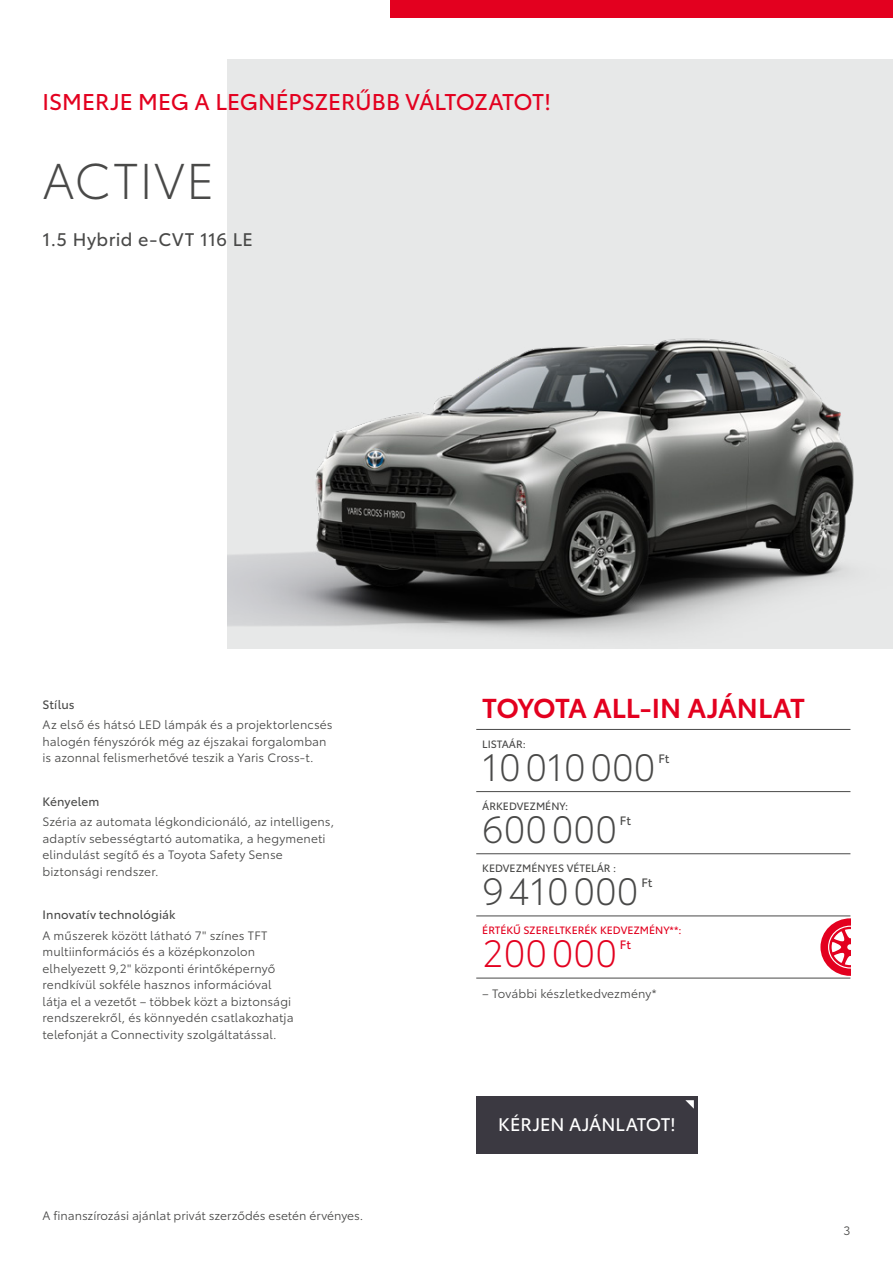
<style>
.page{position:relative;width:893px;height:1263px;background:#fff}
.page>*{position:absolute;margin:0;border:0;box-sizing:border-box;transform-origin:0 0}
.t1{font:300 49.5px "Toyota Type";letter-spacing:.03em;color:#494948}
.t2{font:300 37.5px "Toyota Type";color:#494948}
.t3{font:300 37.5px "Toyota Type";color:#e3001f}
.t4{font:600 27px "Toyota Type";letter-spacing:-.015em;color:#e3001f}
.t5{font:22.5px "Toyota Type";letter-spacing:-.005em;color:#e3001f}
.t6{font:18px "Toyota Type";letter-spacing:.025em;color:#494948}
.t7{font:18px "Toyota Type";color:#fff}
.t8{font:12px/16.5px "Toyota Type";letter-spacing:.005em;color:#494948}
.t9{font:12px "Toyota Type";letter-spacing:.01em;color:#494948}
.t10{font:12px "Toyota Type";color:#e3001f}
.t11{font:10.5px "Toyota Type";color:#494948}
.t12{font:10.5px "Toyota Type";color:#e3001f}
</style>
<div class="page">
<svg style="left:820px;top:918px;width:30px;height:58px"></svg>
<hr style="left:476px;top:729px;width:374px;height:1px;background:#494948">
<hr style="left:476px;top:791px;width:374px;height:1px;background:#494948">
<hr style="left:476px;top:853px;width:374px;height:1px;background:#494948">
<hr style="left:476px;top:916px;width:374px;height:1px;background:#494948">
<hr style="left:476px;top:978px;width:374px;height:1px;background:#494948">
<div style="left:476px;top:1096px;width:222px;height:58px;background:#3b3941"></div>
<svg style="left:685px;top:1100px;width:9px;height:9px"></svg>
<div style="left:390px;top:0;width:503px;height:17px;background:#e3001f"></div>
<div style="left:227px;top:60px;width:666px;height:589px;background:#e7e8e8"></div>
<img style="left:227px;top:338px;width:627px;height:298px">
<h3 class="t5" style="left:43px;top:86px;width:510px">ISMERJE MEG A LEGNÉPSZERŰBB VÁLTOZATOT!</h3>
<h1 class="t1" style="left:43px;top:145px;width:174px">ACTIVE</h1>
<h3 class="t6" style="left:43px;top:226px;width:212px">1.5 Hybrid e‑CVT 116 LE</h3>
<p class="t9" style="left:43px;top:695px;width:34px">Stílus</p>
<p class="t8" style="left:43px;top:716px;width:292px">Az első és hátsó LED lámpák és a projektorlencsés halogén fényszórók még az éjszakai forgalomban is azonnal felismerhetővé teszik a Yaris Cross-t.</p>
<p class="t9" style="left:43px;top:792px;width:58px">Kényelem</p>
<p class="t8" style="left:43px;top:813px;width:293px">Széria az automata légkondicionáló, az intelligens, adaptív sebességtartó automatika, a hegymeneti elindulást segítő és a Toyota Safety Sense biztonsági rendszer.</p>
<p class="t9" style="left:43px;top:905px;width:135px">Innovatív technológiák</p>
<p class="t8" style="left:43px;top:926px;width:253px">A műszerek között látható 7" színes TFT multiinformációs és a középkonzolon elhelyezett 9,2" központi érintőképernyő rendkívül sokféle hasznos információval látja el a vezetőt – többek közt a biztonsági rendszerekről, és könnyedén csatlakozhatja telefonját a Connectivity szolgáltatással.</p>
<p class="t8" style="left:43px;top:1207px;width:322px">A finanszírozási ajánlat privát szerződés esetén érvényes.</p>
<h3 class="t4" style="left:482px;top:688px;width:324px">TOYOTA ALL-IN AJÁNLAT</h3>
<p class="t11" style="left:482px;top:736px;width:45px">LISTAÁR:</p>
<h2 class="t2" style="left:482px;top:740px;width:175px">10010000</h2>
<p class="t9" style="left:658px;top:750px;width:12px">Ft</p>
<p class="t11" style="left:482px;top:798px;width:88px">ÁRKEDVEZMÉNY:</p>
<h2 class="t2" style="left:482px;top:802px;width:136px">600000</h2>
<p class="t9" style="left:620px;top:812px;width:12px">Ft</p>
<p class="t11" style="left:482px;top:861px;width:135px">KEDVEZMÉNYES VÉTELÁR :</p>
<h2 class="t2" style="left:482px;top:864px;width:158px">9410000</h2>
<p class="t9" style="left:641px;top:874px;width:12px">Ft</p>
<p class="t12" style="left:482px;top:923px;width:201px">ÉRTÉKŰ SZERELTKERÉK KEDVEZMÉNY**:</p>
<h2 class="t3" style="left:482px;top:927px;width:136px">200000</h2>
<p class="t10" style="left:620px;top:936px;width:12px">Ft</p>
<p class="t8" style="left:482px;top:985px;width:176px">– További készletkedvezmény*</p>
<h3 class="t7" style="left:498px;top:1111px;width:179px">KÉRJEN AJÁNLATOT!</h3>
<p class="t8" style="left:844px;top:1221px;width:8px">3</p>
</div>
